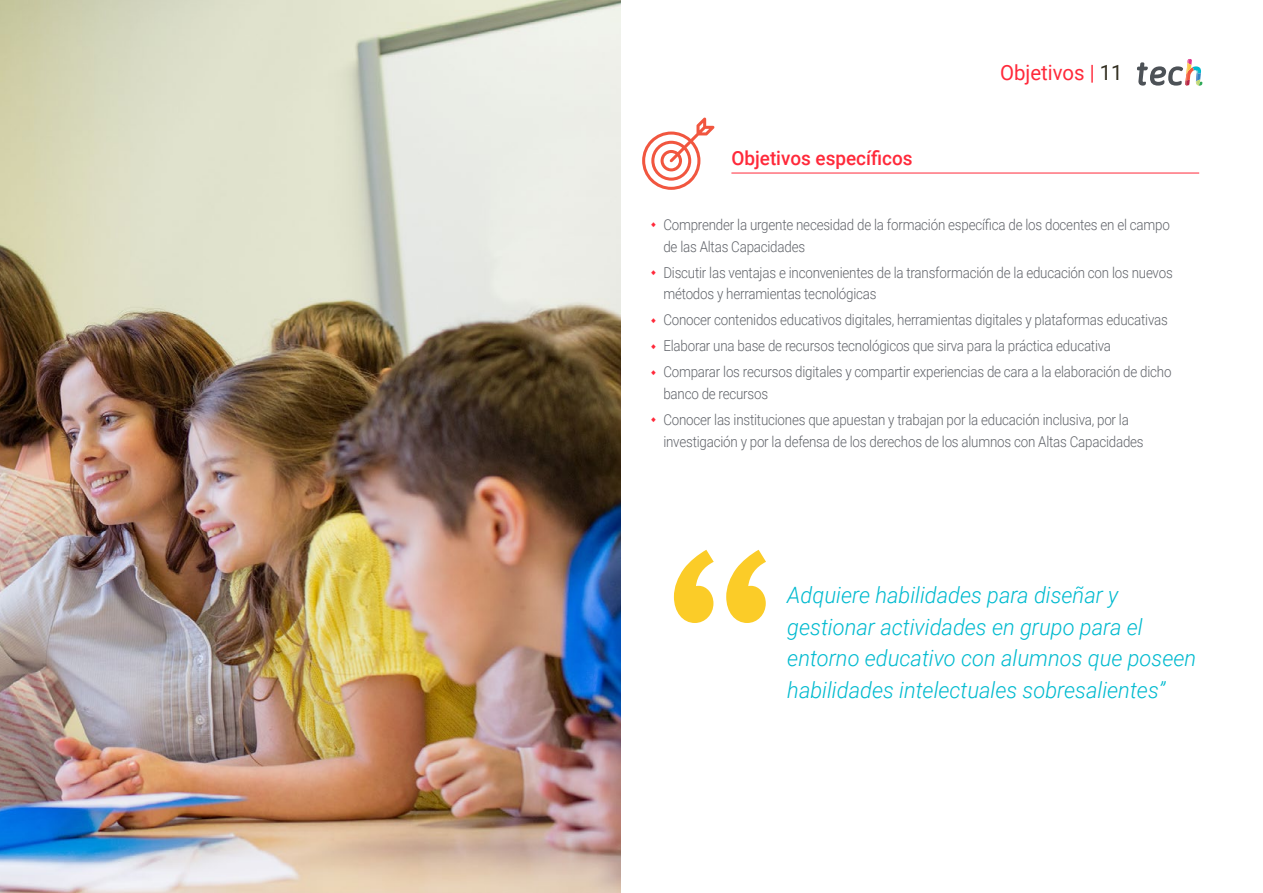
<style>
.page{position:relative;width:1263px;height:893px;background:#fff}
.page>*{position:absolute;margin:0;border:0;box-sizing:border-box;transform-origin:0 0}
.t1{font:italic 300 22.5px/31.5px "Roboto";color:#00bacf}
.t2{font:21px "Roboto";color:#ff293a}
.t3{font:500 19.5px "Roboto";color:#ff293a}
.t4{font:300 15px/26px "Roboto";letter-spacing:-.015em;color:#61646a;scale:.89 1}
.s1{color:#312e20}
</style>
<div class="page">
<hr style="left:731px;top:173px;width:468px;height:1px;background:#ff293a">
<svg style="left:642px;top:117px;width:72px;height:73px"></svg>
<img style="left:0;top:0;width:621px;height:893px">
<svg style="left:674px;top:550px;width:92px;height:73px"></svg>
<svg style="left:1137px;top:59px;width:65px;height:27px"></svg>
<h3 class="t3" style="left:731px;top:144px;width:183px">Objetivos específicos</h3>
<h2 class="t2" style="left:1000px;top:57px;width:124px">Objetivos | <span class="s1">11</span></h2>
<p class="t4" style="left:663px;top:213px;width:570px;line-height:21.8px">Comprender la urgente necesidad de la formación específica de los docentes en el campo de las Altas Capacidades</p>
<p class="t4" style="left:663px;top:261px;width:574px;line-height:21.8px">Discutir las ventajas e inconvenientes de la transformación de la educación con los nuevos métodos y herramientas tecnológicas</p>
<p class="t4" style="left:663px;top:306px;width:572px">Conocer contenidos educativos digitales, herramientas digitales y plataformas educativas<br>Elaborar una base de recursos tecnológicos que sirva para la práctica educativa<br>Comparar los recursos digitales y compartir experiencias de cara a la elaboración de dicho</p>
<p class="t4" style="left:663px;top:380px;width:524px">banco de recursos<br>Conocer las instituciones que apuestan y trabajan por la educación inclusiva, por la</p>
<p class="t4" style="left:663px;top:428px;width:541px">investigación y por la defensa de los derechos de los alumnos con Altas Capacidades</p>
<h1 class="t1" style="left:787px;top:579px;width:410px">Adquiere habilidades para diseñar y gestionar actividades en grupo para el entorno educativo con alumnos que poseen habilidades intelectuales sobresalientes”</h1>
</div>
